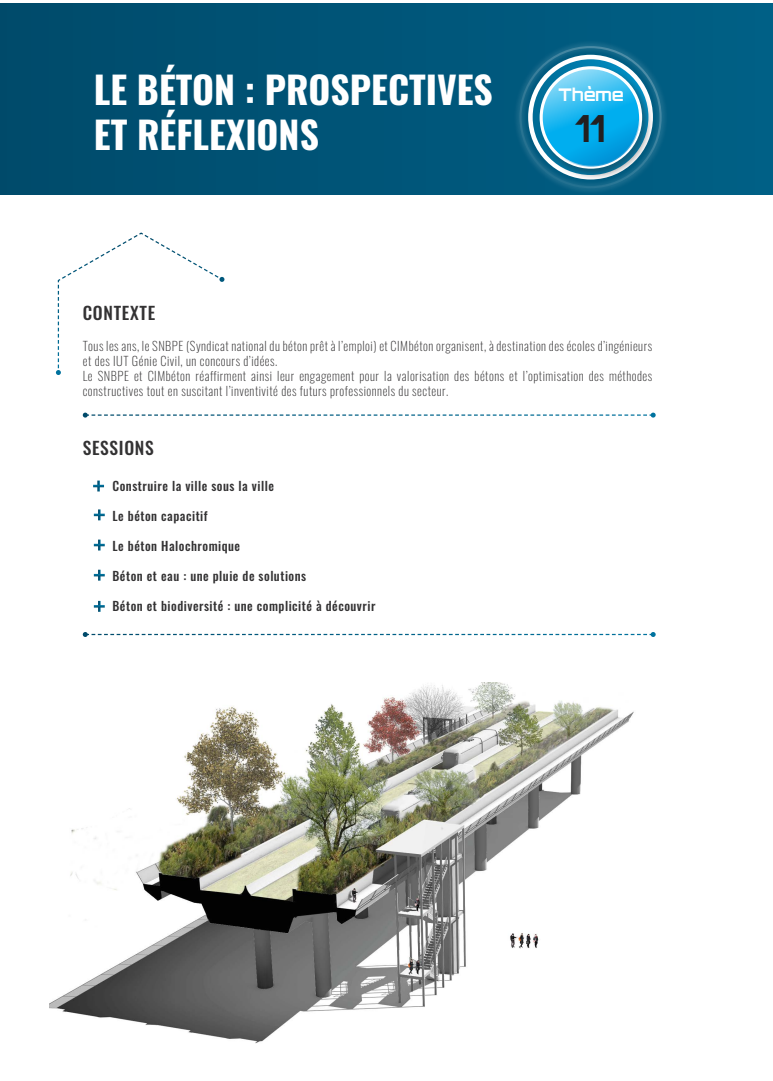
<style>
.page{position:relative;width:773px;height:1081px;background:#fff}
.page>*{position:absolute;margin:0;border:0;box-sizing:border-box;transform-origin:0 0}
.t1{font:700 37.5px/45px "Oswald";color:#fff}
.t2{font:700 37.5px "Orbitron";color:#231f20}
.t3{font:500 17.5px "Oswald";letter-spacing:.04em;color:#333233}
.t4{font:700 17.5px "Orbitron";letter-spacing:.01em;color:#fff}
.t5{font:200 12.5px/15px "Oswald";letter-spacing:.04em;color:#333233}
.t6{font:500 12.5px "Oswald";letter-spacing:.04em;color:#333233}
</style>
<div class="page">
<div style="left:0;top:4px;width:772px;height:191px;background:linear-gradient(to right,#004a6b,#006086)"></div>
<svg style="left:94px;top:509px;width:11px;height:11px"></svg>
<svg style="left:94px;top:539px;width:11px;height:11px"></svg>
<svg style="left:94px;top:570px;width:11px;height:10px"></svg>
<svg style="left:56px;top:232px;width:168px;height:143px"></svg>
<svg style="left:83px;top:412px;width:572px;height:5px"></svg>
<svg style="left:93px;top:480px;width:11px;height:11px"></svg>
<svg style="left:83px;top:632px;width:572px;height:5px"></svg>
<div style="left:513px;top:40px;width:154px;height:155px;background:#fff;opacity:.75"></div>
<svg style="left:94px;top:601px;width:11px;height:11px"></svg>
<img style="left:49px;top:682px;width:585px;height:362px">
<h1 class="t1" style="left:94px;top:70px;width:400px">LE BÉTON : PROSPECTIVES<br>ET RÉFLEXIONS</h1>
<h2 class="t4" style="left:558px;top:84px;width:67px">Thème</h2>
<h1 class="t2" style="left:575px;top:104px;width:31px">11</h1>
<h2 class="t3" style="left:83px;top:304px;width:74px">CONTEXTE</h2>
<p class="t5" style="left:83px;top:337px;width:571px">Tous les ans, le SNBPE (Syndicat national du béton prêt à l’emploi) et CIMbéton organisent, à destination des écoles d’ingénieurs et des IUT Génie Civil, un concours d’idées.<br>Le SNBPE et CIMbéton réaffirment ainsi leur engagement pour la valorisation des bétons et l’optimisation des méthodes constructives tout en suscitant l’inventivité des futurs professionnels du secteur.</p>
<h2 class="t3" style="left:83px;top:438px;width:73px">SESSIONS</h2>
<p class="t6" style="left:112px;top:479px;width:163px">Construire la ville sous la ville</p>
<p class="t6" style="left:112px;top:509px;width:97px">Le béton capacitif</p>
<p class="t6" style="left:112px;top:539px;width:129px">Le béton Halochromique</p>
<p class="t6" style="left:112px;top:569px;width:195px">Béton et eau : une pluie de solutions</p>
<p class="t6" style="left:112px;top:599px;width:264px">Béton et biodiversité : une complicité à découvrir</p>
</div>
